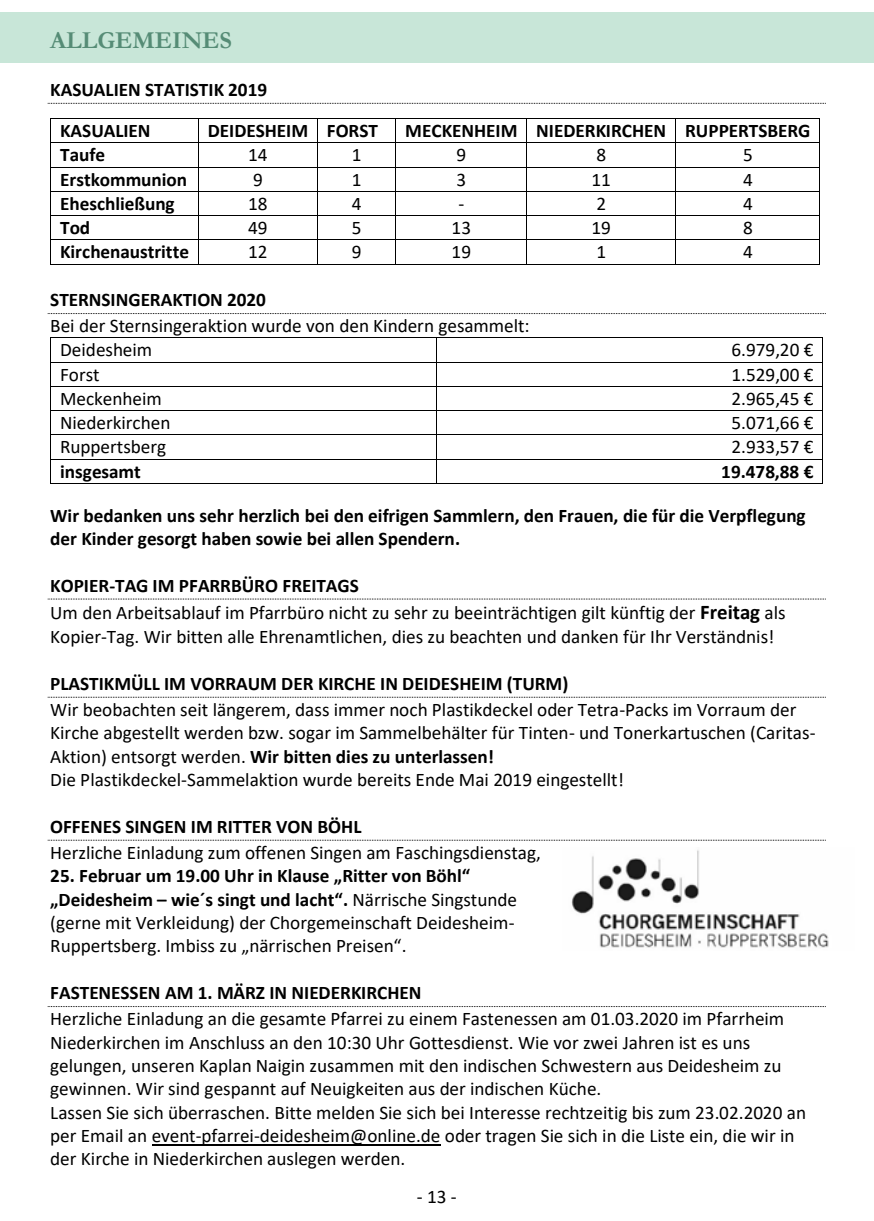
<style>
.page{position:relative;width:874px;height:1221px;background:#fff}
.page>*{position:absolute;margin:0;border:0;box-sizing:border-box;transform-origin:0 0}
.t1{font:700 24.5px "Garamond";color:#568c76}
.t2{font:19.25px/23.4px "Calibri";color:#000}
.t3{font:700 19.25px/23.4px "Calibri";color:#000}
.s1{font-weight:700}
.s2{font-weight:700;font-size:20.82px}
</style>
<div class="page">
<div style="left:0;top:12px;width:873px;height:51px;background:#c8e6d8"></div>
<svg style="left:48px;top:103px;width:777px;height:1px"></svg>
<svg style="left:48px;top:313px;width:777px;height:1px"></svg>
<hr style="left:51px;top:337px;width:385px;height:1px;background:#000">
<hr style="left:437px;top:337px;width:385px;height:1px;background:#000">
<hr style="left:51px;top:361px;width:385px;height:1px;background:#000">
<hr style="left:437px;top:361px;width:385px;height:1px;background:#000">
<hr style="left:51px;top:386px;width:385px;height:1px;background:#000">
<hr style="left:437px;top:386px;width:385px;height:1px;background:#000">
<hr style="left:51px;top:410px;width:385px;height:1px;background:#000">
<hr style="left:437px;top:410px;width:385px;height:1px;background:#000">
<hr style="left:51px;top:434px;width:385px;height:1px;background:#000">
<hr style="left:437px;top:434px;width:385px;height:1px;background:#000">
<hr style="left:51px;top:458px;width:385px;height:1px;background:#000">
<hr style="left:437px;top:458px;width:385px;height:1px;background:#000">
<svg style="left:50px;top:337px;width:1px;height:147px"></svg>
<hr style="left:51px;top:483px;width:385px;height:1px;background:#000">
<svg style="left:436px;top:337px;width:1px;height:147px"></svg>
<hr style="left:437px;top:483px;width:385px;height:1px;background:#000">
<svg style="left:822px;top:337px;width:1px;height:147px"></svg>
<svg style="left:48px;top:598px;width:777px;height:1px"></svg>
<svg style="left:48px;top:696px;width:776px;height:1px"></svg>
<svg style="left:48px;top:839px;width:777px;height:1px"></svg>
<svg style="left:48px;top:1006px;width:777px;height:1px"></svg>
<hr style="left:152px;top:1143px;width:288px;height:2px;background:#000">
<hr style="left:51px;top:118px;width:147px;height:1px;background:#000">
<hr style="left:199px;top:118px;width:118px;height:1px;background:#000">
<hr style="left:318px;top:118px;width:77px;height:1px;background:#000">
<hr style="left:396px;top:118px;width:130px;height:1px;background:#000">
<hr style="left:527px;top:118px;width:148px;height:1px;background:#000">
<hr style="left:675px;top:118px;width:144px;height:1px;background:#000">
<hr style="left:51px;top:142px;width:147px;height:1px;background:#000">
<hr style="left:199px;top:142px;width:118px;height:1px;background:#000">
<hr style="left:318px;top:142px;width:77px;height:1px;background:#000">
<hr style="left:396px;top:142px;width:130px;height:1px;background:#000">
<hr style="left:527px;top:142px;width:148px;height:1px;background:#000">
<hr style="left:675px;top:142px;width:144px;height:1px;background:#000">
<hr style="left:51px;top:167px;width:147px;height:1px;background:#000">
<hr style="left:199px;top:167px;width:118px;height:1px;background:#000">
<hr style="left:318px;top:167px;width:77px;height:1px;background:#000">
<hr style="left:396px;top:167px;width:130px;height:1px;background:#000">
<hr style="left:527px;top:167px;width:148px;height:1px;background:#000">
<hr style="left:675px;top:167px;width:144px;height:1px;background:#000">
<hr style="left:51px;top:191px;width:147px;height:1px;background:#000">
<hr style="left:199px;top:191px;width:118px;height:1px;background:#000">
<hr style="left:318px;top:191px;width:77px;height:1px;background:#000">
<hr style="left:396px;top:191px;width:130px;height:1px;background:#000">
<hr style="left:527px;top:191px;width:148px;height:1px;background:#000">
<hr style="left:675px;top:191px;width:144px;height:1px;background:#000">
<hr style="left:51px;top:215px;width:147px;height:1px;background:#000">
<hr style="left:199px;top:215px;width:118px;height:1px;background:#000">
<hr style="left:318px;top:215px;width:77px;height:1px;background:#000">
<hr style="left:396px;top:215px;width:130px;height:1px;background:#000">
<hr style="left:527px;top:215px;width:148px;height:1px;background:#000">
<hr style="left:675px;top:215px;width:144px;height:1px;background:#000">
<hr style="left:51px;top:239px;width:147px;height:1px;background:#000">
<hr style="left:199px;top:239px;width:118px;height:1px;background:#000">
<hr style="left:318px;top:239px;width:77px;height:1px;background:#000">
<hr style="left:396px;top:239px;width:130px;height:1px;background:#000">
<hr style="left:527px;top:239px;width:148px;height:1px;background:#000">
<hr style="left:675px;top:239px;width:144px;height:1px;background:#000">
<svg style="left:50px;top:118px;width:1px;height:146px"></svg>
<hr style="left:51px;top:263px;width:147px;height:1px;background:#000">
<svg style="left:198px;top:118px;width:1px;height:146px"></svg>
<hr style="left:199px;top:263px;width:118px;height:1px;background:#000">
<svg style="left:317px;top:118px;width:1px;height:146px"></svg>
<hr style="left:318px;top:263px;width:77px;height:1px;background:#000">
<svg style="left:395px;top:118px;width:1px;height:146px"></svg>
<hr style="left:396px;top:263px;width:130px;height:1px;background:#000">
<svg style="left:526px;top:118px;width:1px;height:146px"></svg>
<hr style="left:527px;top:263px;width:148px;height:1px;background:#000">
<svg style="left:675px;top:119px;width:1px;height:144px"></svg>
<hr style="left:675px;top:263px;width:144px;height:1px;background:#000">
<svg style="left:819px;top:118px;width:1px;height:146px"></svg>
<img style="left:571px;top:850px;width:258px;height:98px">
<p class="t1" style="left:50px;top:23px;width:183px">ALLGEMEINES</p>
<p class="t3" style="left:50px;top:77px;width:218px">KASUALIEN STATISTIK 2019</p>
<p class="t3" style="left:60px;top:119px;width:92px">KASUALIEN</p>
<p class="t3" style="left:207px;top:119px;width:172px">DEIDESHEIM FORST</p>
<p class="t3" style="left:405px;top:119px;width:406px">MECKENHEIM NIEDERKIRCHEN RUPPERTSBERG</p>
<p class="t3" style="left:60px;top:143px;width:46px">Taufe</p>
<p class="t2" style="left:248px;top:143px;width:21px">14</p>
<p class="t2" style="left:351px;top:143px;width:11px">1</p>
<p class="t2" style="left:456px;top:143px;width:11px">9</p>
<p class="t2" style="left:596px;top:143px;width:11px">8</p>
<p class="t2" style="left:742px;top:143px;width:11px">5</p>
<p class="t3" style="left:60px;top:167px;width:128px">Erstkommunion</p>
<p class="t2" style="left:253px;top:167px;width:11px">9</p>
<p class="t2" style="left:351px;top:167px;width:11px">1</p>
<p class="t2" style="left:456px;top:167px;width:11px">3</p>
<p class="t2" style="left:591px;top:167px;width:21px">11</p>
<p class="t2" style="left:742px;top:167px;width:11px">4</p>
<p class="t3" style="left:60px;top:191px;width:116px">Eheschließung</p>
<p class="t2" style="left:248px;top:191px;width:21px">18</p>
<p class="t2" style="left:351px;top:191px;width:11px">4</p>
<p class="t2" style="left:458px;top:191px;width:7px">-</p>
<p class="t2" style="left:596px;top:191px;width:11px">2</p>
<p class="t2" style="left:742px;top:191px;width:11px">4</p>
<p class="t3" style="left:60px;top:216px;width:32px">Tod</p>
<p class="t2" style="left:248px;top:215px;width:21px">49</p>
<p class="t2" style="left:351px;top:215px;width:11px">5</p>
<p class="t2" style="left:451px;top:215px;width:21px">13</p>
<p class="t2" style="left:591px;top:215px;width:21px">19</p>
<p class="t2" style="left:742px;top:215px;width:11px">8</p>
<p class="t3" style="left:60px;top:240px;width:130px">Kirchenaustritte</p>
<p class="t2" style="left:248px;top:240px;width:21px">12</p>
<p class="t2" style="left:351px;top:240px;width:11px">9</p>
<p class="t2" style="left:451px;top:240px;width:21px">19</p>
<p class="t2" style="left:596px;top:240px;width:11px">1</p>
<p class="t2" style="left:742px;top:240px;width:11px">4</p>
<p class="t3" style="left:50px;top:287px;width:217px">STERNSINGERAKTION 2020</p>
<p class="t2" style="left:60px;top:313px;width:471px;line-height:24.5px;text-indent:-10px">Bei der Sternsingeraktion wurde von den Kindern gesammelt:<br>Deidesheim</p>
<p class="t2" style="left:731px;top:338px;width:83px">6.979,20 €</p>
<p class="t2" style="left:60px;top:362px;width:41px">Forst</p>
<p class="t2" style="left:731px;top:362px;width:83px">1.529,00 €</p>
<p class="t2" style="left:60px;top:386px;width:103px">Meckenheim</p>
<p class="t2" style="left:731px;top:386px;width:83px">2.965,45 €</p>
<p class="t2" style="left:60px;top:410px;width:112px">Niederkirchen</p>
<p class="t2" style="left:731px;top:410px;width:83px">5.071,66 €</p>
<p class="t2" style="left:60px;top:435px;width:108px">Ruppertsberg</p>
<p class="t2" style="left:731px;top:435px;width:83px">2.933,57 €</p>
<p class="t3" style="left:60px;top:459px;width:82px">insgesamt</p>
<p class="t3" style="left:721px;top:459px;width:94px">19.478,88 €</p>
<p class="t3" style="left:50px;top:503px;width:756px">Wir bedanken uns sehr herzlich bei den eifrigen Sammlern, den Frauen, die für die Verpflegung der Kinder gesorgt haben sowie bei allen Spendern.</p>
<p class="t2" style="left:50px;top:570px;width:736px;line-height:27.8px"><span class="s1">KOPIER-TAG IM PFARRBÜRO FREITAGS<br></span>Um den Arbeitsablauf im Pfarrbüro nicht zu sehr zu beeinträchtigen gilt künftig der <span class="s2">Freitag</span> als</p>
<p class="t2" style="left:50px;top:624px;width:725px">Kopier-Tag. Wir bitten alle Ehrenamtlichen, dies zu beachten und danken für Ihr Verständnis!</p>
<p class="t3" style="left:50px;top:671px;width:519px">PLASTIKMÜLL IM VORRAUM DER KIRCHE IN DEIDESHEIM (TURM)</p>
<p class="t2" style="left:50px;top:697px;width:766px">Wir beobachten seit längerem, dass immer noch Plastikdeckel oder Tetra-Packs im Vorraum der Kirche abgestellt werden bzw. sogar im Sammelbehälter für Tinten- und Tonerkartuschen (Caritas-Aktion) entsorgt werden. <span class="s1">Wir bitten dies zu unterlassen!<br></span>Die Plastikdeckel-Sammelaktion wurde bereits Ende Mai 2019 eingestellt!</p>
<p class="t3" style="left:50px;top:814px;width:312px">OFFENES SINGEN IM RITTER VON BÖHL</p>
<p class="t2" style="left:50px;top:840px;width:492px">Herzliche Einladung zum offenen Singen am Faschingsdienstag,</p>
<p class="t2" style="left:50px;top:863px;width:468px"><span class="s1">25. Februar um 19.00 Uhr in Klause „Ritter von Böhl“ „Deidesheim – wie´s singt und lacht“.</span> Närrische Singstunde (gerne mit Verkleidung) der Chorgemeinschaft Deidesheim-Ruppertsberg. Imbiss zu „närrischen Preisen“.</p>
<p class="t3" style="left:50px;top:980px;width:372px">FASTENESSEN AM 1. MÄRZ IN NIEDERKIRCHEN</p>
<p class="t2" style="left:50px;top:1006px;width:757px">Herzliche Einladung an die gesamte Pfarrei zu einem Fastenessen am 01.03.2020 im Pfarrheim Niederkirchen im Anschluss an den 10:30 Uhr Gottesdienst. Wie vor zwei Jahren ist es uns gelungen, unseren Kaplan Naigin zusammen mit den indischen Schwestern aus Deidesheim zu gewinnen. Wir sind gespannt auf Neuigkeiten aus der indischen Küche.<br>Lassen Sie sich überraschen. Bitte melden Sie sich bei Interesse rechtzeitig bis zum 23.02.2020 an per Email an event-pfarrei-deidesheim@online.de oder tragen Sie sich in die Liste ein, die wir in der Kirche in Niederkirchen auslegen werden.</p>
<p class="t2" style="left:416px;top:1184px;width:41px">- 13 -</p>
</div>
